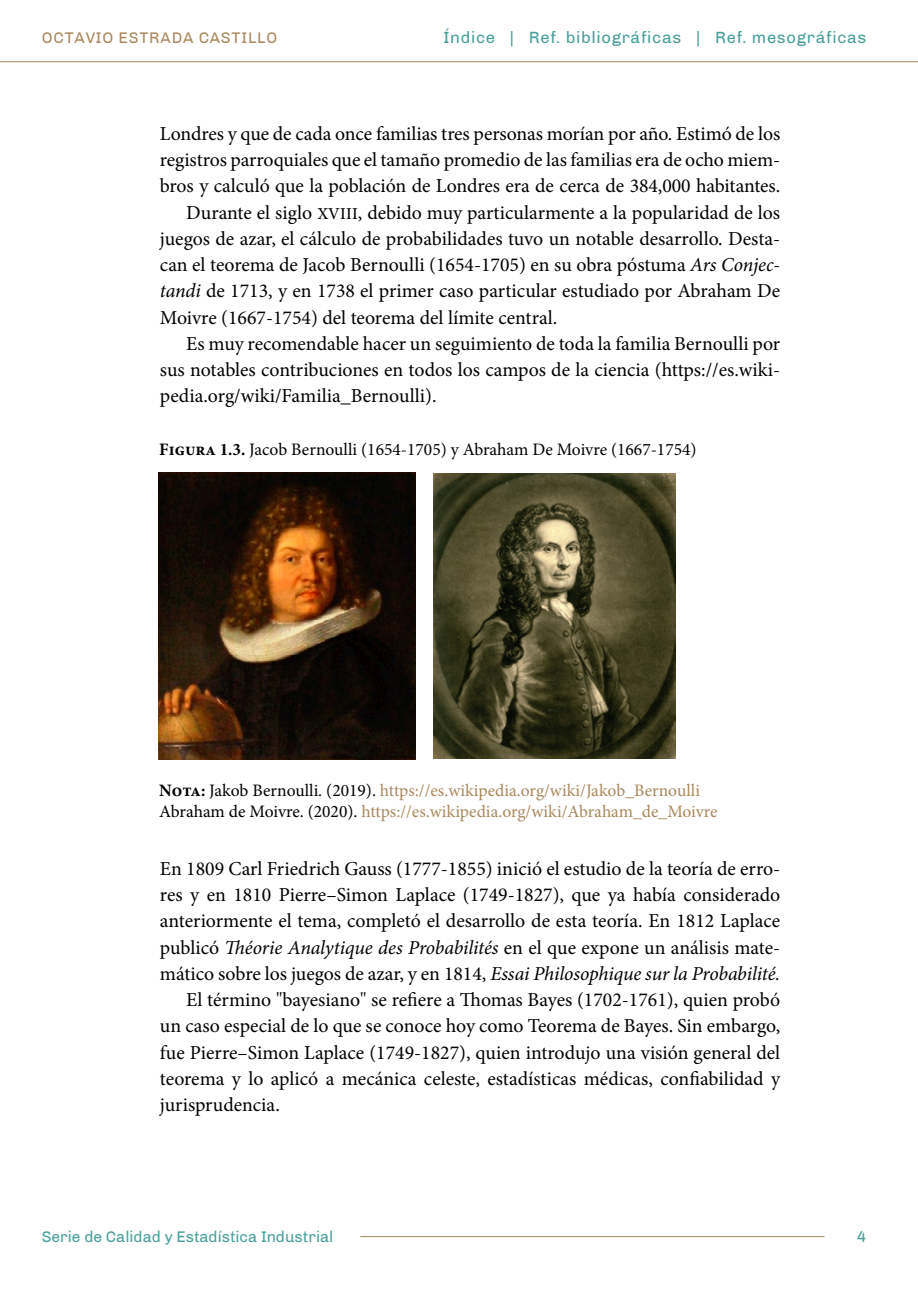
<style>
.page{position:relative;width:918px;height:1290px;background:#fff}
.page>*{position:absolute;margin:0;border:0;box-sizing:border-box;transform-origin:0 0}
.t1{font:19.78px "Minion Pro";color:#000}
.t2{font:17.5px/21px "Minion Pro";color:#a9895d}
.t3{font:17.5px "Minion Pro";color:#000}
.t4{font:16.62px "Chivo";letter-spacing:.04em;color:#49a09b}
.t5{font:15.75px "Chivo";color:#49a09b}
.t6{font:15.75px "Chivo";letter-spacing:.05em;color:#a9895d}
.s1{font-weight:500;font-size:16.62px}
.s2{font-style:italic}
.s3{font-weight:700}
.s4{font-weight:700;color:#000}
.s5{color:#000}
</style>
<div class="page">
<hr style="left:0;top:61px;width:918px;height:1px;background:#a9895d">
<hr style="left:360px;top:1236px;width:464px;height:1px;background:#a9895d">
<img style="left:159px;top:472px;width:257px;height:287px">
<img style="left:433px;top:473px;width:242px;height:285px">
<p class="t6" style="left:42px;top:28px;width:237px">OCTAVIO ESTRADA CASTILLO</p>
<p class="t4" style="left:443px;top:27px;width:424px">Índice | Ref. bibliográficas | Ref. mesográficas</p>
<p class="t1" style="left:160px;top:120px;width:622px">Londres y que de cada once familias tres personas morían por año. Estimó de los</p>
<p class="t1" style="left:160px;top:146px;width:622px">registros parroquiales que el tamaño promedio de las familias era de ocho miem-</p>
<p class="t1" style="left:160px;top:173px;width:622px">bros y calculó que la población de Londres era de cerca de 384,000 habitantes.</p>
<p class="t1" style="left:186px;top:199px;width:595px">Durante el siglo <span class="s1">XVIII</span>, debido muy particularmente a la popularidad de los</p>
<p class="t1" style="left:160px;top:225px;width:622px">juegos de azar, el cálculo de probabilidades tuvo un notable desarrollo. Desta-</p>
<p class="t1" style="left:160px;top:251px;width:622px">can el teorema de Jacob Bernoulli (1654-1705) en su obra póstuma <span class="s2">Ars Conjec-</span></p>
<p class="t1" style="left:160px;top:278px;width:621px"><span class="s2">tandi</span> de 1713, y en 1738 el primer caso particular estudiado por Abraham De</p>
<p class="t1" style="left:160px;top:304px;width:399px">Moivre (1667-1754) del teorema del límite central.</p>
<p class="t1" style="left:186px;top:330px;width:595px">Es muy recomendable hacer un seguimiento de toda la familia Bernoulli por</p>
<p class="t1" style="left:160px;top:356px;width:622px">sus notables contribuciones en todos los campos de la ciencia (https://es.wiki-</p>
<p class="t1" style="left:160px;top:383px;width:278px">pedia.org/wiki/Familia_Bernoulli).</p>
<p class="t3" style="left:159px;top:437px;width:539px"><span class="s3">Figura 1.3.</span> Jacob Bernoulli (1654-1705) y Abraham De Moivre (1667-1754)</p>
<p class="t2" style="left:159px;top:780px;width:560px"><span class="s4">Nota:</span> <span class="s5">Jakob Bernoulli. (2019).</span> https://es.wikipedia.org/wiki/Jakob_Bernoulli<br><span class="s5">Abraham de Moivre. (2020).</span> https://es.wikipedia.org/wiki/Abraham_de_Moivre</p>
<p class="t1" style="left:160px;top:855px;width:622px">En 1809 Carl Friedrich Gauss (1777-1855) inició el estudio de la teoría de erro-</p>
<p class="t1" style="left:160px;top:881px;width:622px">res y en 1810 Pierre–Simon Laplace (1749-1827), que ya había considerado</p>
<p class="t1" style="left:160px;top:908px;width:622px">anteriormente el tema, completó el desarrollo de esta teoría. En 1812 Laplace</p>
<p class="t1" style="left:160px;top:934px;width:622px">publicó <span class="s2">Théorie Analytique des Probabilités</span> en el que expone un análisis mate-</p>
<p class="t1" style="left:160px;top:960px;width:622px">mático sobre los juegos de azar, y en 1814, <span class="s2">Essai Philosophique sur la Probabilité.</span></p>
<p class="t1" style="left:186px;top:986px;width:595px">El término "bayesiano" se refiere a Thomas Bayes (1702-1761), quien probó</p>
<p class="t1" style="left:160px;top:1013px;width:622px">un caso especial de lo que se conoce hoy como Teorema de Bayes. Sin embargo,</p>
<p class="t1" style="left:160px;top:1039px;width:622px">fue Pierre–Simon Laplace (1749-1827), quien introdujo una visión general del</p>
<p class="t1" style="left:160px;top:1065px;width:622px">teorema y lo aplicó a mecánica celeste, estadísticas médicas, confiabilidad y</p>
<p class="t1" style="left:160px;top:1091px;width:121px">jurisprudencia.</p>
<p class="t5" style="left:42px;top:1227px;width:293px">Serie de Calidad y Estadística Industrial</p>
<p class="t5" style="left:856px;top:1227px;width:11px">4</p>
</div>
